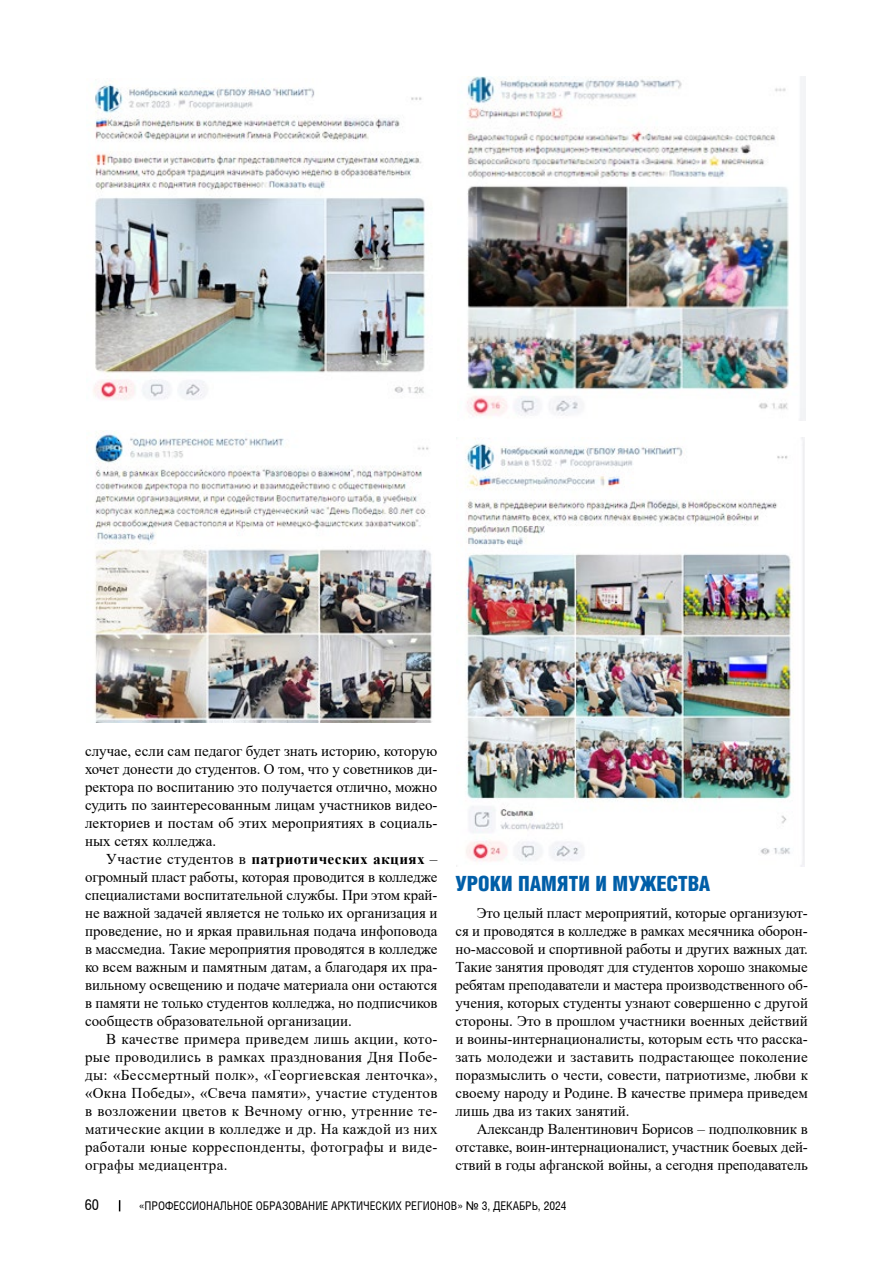
<style>
.page{position:relative;width:893px;height:1263px;background:#fff}
.page>*{position:absolute;margin:0;border:0;box-sizing:border-box;transform-origin:0 0}
.t1{font:900 21px "Helios Cond";color:#005ea8}
.t2{font:15px/18px "Times New Roman";color:#000;text-align:justify}
.t3{font:15px "Helios Cond";color:#000}
.t4{font:12px "Helios Cond";color:#000}
.s1{font-weight:700}
.s2{font-family:"Arial"}
</style>
<div class="page">
<img style="left:93px;top:84px;width:333px;height:316px">
<img style="left:94px;top:431px;width:338px;height:292px">
<img style="left:467px;top:77px;width:339px;height:344px">
<img style="left:456px;top:437px;width:349px;height:429px">
<p class="t2" style="left:85px;top:742px;width:354px">случае, если сам педагог будет знать историю, которую хочет донести до студентов. О том, что у советников ди&shy;ректора по воспитанию это получается отлично, можно судить по заинтересованным лицам участников видео&shy;лекториев и постам об этих мероприятиях в социаль&shy;ных сетях колледжа.</p>
<p class="t2" style="left:85px;top:850px;width:354px;text-indent:21px">Участие студентов в <span class="s1">патриотических акциях</span> – огромный пласт работы, которая проводится в колледже специалистами воспитательной службы. При этом край&shy;не важной задачей является не только их организация и проведение, но и яркая правильная подача инфоповода в массмедиа. Такие мероприятия проводятся в колледже ко всем важным и памятным датам, а благодаря их пра&shy;вильному освещению и подаче материала они остаются в памяти не только студентов колледжа, но подписчиков сообществ образовательной организации.</p>
<p class="t2" style="left:85px;top:1030px;width:354px;text-indent:21px">В качестве примера приведем лишь акции, кото&shy;рые проводились в рамках празднования Дня Побе&shy;ды: «Бессмертный полк», «Георгиевская ленточка», «Окна Победы», «Свеча памяти», участие студентов в возложении цветов к Вечному огню, утренние те&shy;матические акции в колледже и др. На каждой из них работали юные корреспонденты, фотографы и виде&shy;ографы медиацентра.</p>
<h1 class="t1" style="left:455px;top:872px;width:256px">УРОКИ ПАМЯТИ И МУЖЕСТВА</h1>
<p class="t2" style="left:455px;top:904px;width:354px;text-indent:21px">Это целый пласт мероприятий, которые организуют&shy;ся и проводятся в колледже в рамках месячника оборон&shy;но-массовой и спортивной работы и других важных дат.<br>Такие занятия проводят для студентов хорошо знакомые ребятам преподаватели и мастера производственного об&shy;учения, которых студенты узнают совершенно с другой стороны. Это в прошлом участники военных действий и воины-интернационалисты, которым есть что расска&shy;зать молодежи и заставить подрастающее поколение поразмыслить о чести, совести, патриотизме, любви к своему народу и Родине. В качестве примера приведем лишь два из таких занятий.</p>
<p class="t2" style="left:455px;top:1120px;width:354px;text-indent:21px">Александр Валентинович Борисов – подполковник в отставке, воин-интернационалист, участник боевых дей&shy;ствий в годы афганской войны, а сегодня преподаватель</p>
<p class="t3" style="left:85px;top:1196px;width:16px">60</p>
<p class="t4" style="left:139px;top:1199px;width:429px">«ПРОФЕССИОНАЛЬНОЕ ОБРАЗОВАНИЕ АРКТИЧЕСКИХ РЕГИОНОВ» <span class="s2">№</span> 3, ДЕКАБРЬ, 2024</p>
</div>
